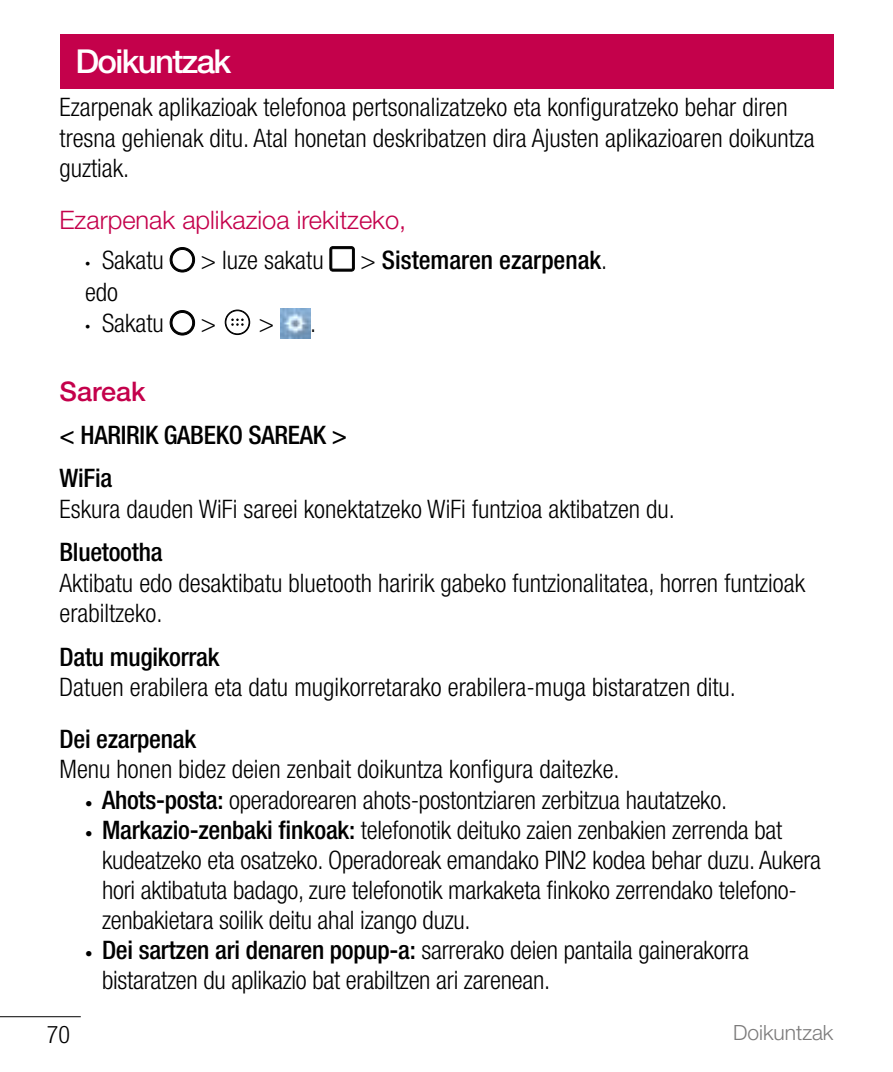
<style>
.page{position:relative;width:893px;height:1072px;background:#fff}
.page>*{position:absolute;margin:0;border:0;box-sizing:border-box;transform-origin:0 0}
.t1{font:500 33px "Helvetica Neue LT Pro";letter-spacing:-.05em;color:#fff}
.t2{font:500 27px "Helvetica Neue LT Pro";color:#c4014b}
.t3{font:300 condensed 25.5px/30.6px "Helvetica Neue LT Pro";color:#000}
.t4{font:500 condensed 25.5px/43.2px "Helvetica Neue LT Pro";letter-spacing:-.01em;color:#000}
.t5{font:300 25.5px "Helvetica Neue LT Pro";color:#c4014b}
.t6{font:300 condensed 24.3px "Helvetica Neue LT Pro";color:#000}
.t7{font:300 21px "Helvetica Neue LT Pro";color:#7c7b7b}
.s1{font-family:"Arial";font-weight:400;font-stretch:normal;font-size:15px}
.s2{font-weight:300}
.s3{font-size:15px}
.s4{font-weight:500}
</style>
<div class="page">
<hr style="left:0;top:1016px;width:81px;height:1px;background:#000">
<svg style="left:170px;top:247px;width:25px;height:25px"></svg>
<svg style="left:330px;top:246px;width:24px;height:25px"></svg>
<svg style="left:170px;top:310px;width:25px;height:25px"></svg>
<svg style="left:225px;top:309px;width:25px;height:26px"></svg>
<div style="left:226px;top:311px;width:23px;height:23px;background:#fff;border-radius:50%"></div>
<div style="left:226px;top:310px;width:23px;height:24px;border:1px solid #000;border-radius:50%"></div>
<svg style="left:231px;top:318px;width:13px;height:8px"></svg>
<img style="left:280px;top:308px;width:30px;height:30px">
<div style="left:60px;top:34px;width:773px;height:54px;background:#c4014b"></div>
<p class="t1" style="left:75px;top:42px;width:157px">Doikuntzak</p>
<p class="t3" style="left:60px;top:91px;width:757px">Ezarpenak aplikazioak telefonoa pertsonalizatzeko eta konfiguratzeko behar diren tresna gehienak ditu. Atal honetan deskribatzen dira Ajusten aplikazioaren doikuntza guztiak.</p>
<p class="t5" style="left:60px;top:204px;width:348px">Ezarpenak aplikazioa irekitzeko,</p>
<p class="t3" style="left:85px;top:244px;width:80px"><span class="s1">•</span> Sakatu</p>
<p class="t3" style="left:201px;top:244px;width:124px">&gt; luze sakatu</p>
<p class="t4" style="left:360px;top:238px;width:248px"><span class="s2">&gt;</span> Sistemaren ezarpenak<span class="s2">.</span></p>
<p class="t3" style="left:85px;top:276px;width:35px">edo</p>
<p class="t3" style="left:85px;top:307px;width:80px"><span class="s1">•</span> Sakatu</p>
<p class="t3" style="left:201px;top:307px;width:75px">&gt; &gt;</p>
<p class="t3" style="left:310px;top:307px;width:8px">.</p>
<p class="t2" style="left:60px;top:375px;width:88px">Sareak</p>
<p class="t4" style="left:60px;top:413px;width:289px">&lt; HARIRIK GABEKO SAREAK &gt;<br>WiFia</p>
<p class="t3" style="left:60px;top:493px;width:617px">Eskura dauden WiFi sareei konektatzeko WiFi funtzioa aktibatzen du.</p>
<p class="t4" style="left:60px;top:530px;width:104px">Bluetootha</p>
<p class="t3" style="left:60px;top:567px;width:747px">Aktibatu edo desaktibatu bluetooth haririk gabeko funtzionalitatea, horren funtzioak erabiltzeko.</p>
<p class="t4" style="left:60px;top:634px;width:161px">Datu mugikorrak</p>
<p class="t3" style="left:60px;top:671px;width:678px">Datuen erabilera eta datu mugikorretarako erabilera-muga bistaratzen ditu.</p>
<p class="t4" style="left:60px;top:717px;width:138px">Dei ezarpenak</p>
<p class="t3" style="left:60px;top:754px;width:562px">Menu honen bidez deien zenbait doikuntza konfigura daitezke.</p>
<p class="t3" style="left:85px;top:784px;width:644px"><span class="s3">•</span> <span class="s4">Ahots-posta:</span> operadorearen ahots-postontziaren zerbitzua hautatzeko.</p>
<p class="t3" style="left:102px;top:814px;width:721px;text-indent:-17px"><span class="s3">•</span> <span class="s4">Markazio-zenbaki finkoak:</span> telefonotik deituko zaien zenbakien zerrenda bat kudeatzeko eta osatzeko. Operadoreak emandako PIN2 kodea behar duzu. Aukera hori aktibatuta badago, zure telefonotik markaketa finkoko zerrendako telefono&shy;zenbakietara soilik deitu ahal izango duzu.</p>
<p class="t3" style="left:102px;top:934px;width:648px;text-indent:-17px"><span class="s3">•</span> <span class="s4">Dei sartzen ari denaren popup-a:</span> sarrerako deien pantaila gainerakorra bistaratzen du aplikazio bat erabiltzen ari zarenean.</p>
<p class="t6" style="left:47px;top:1019px;width:25px">70</p>
<p class="t7" style="left:733px;top:1019px;width:102px">Doikuntzak</p>
</div>
